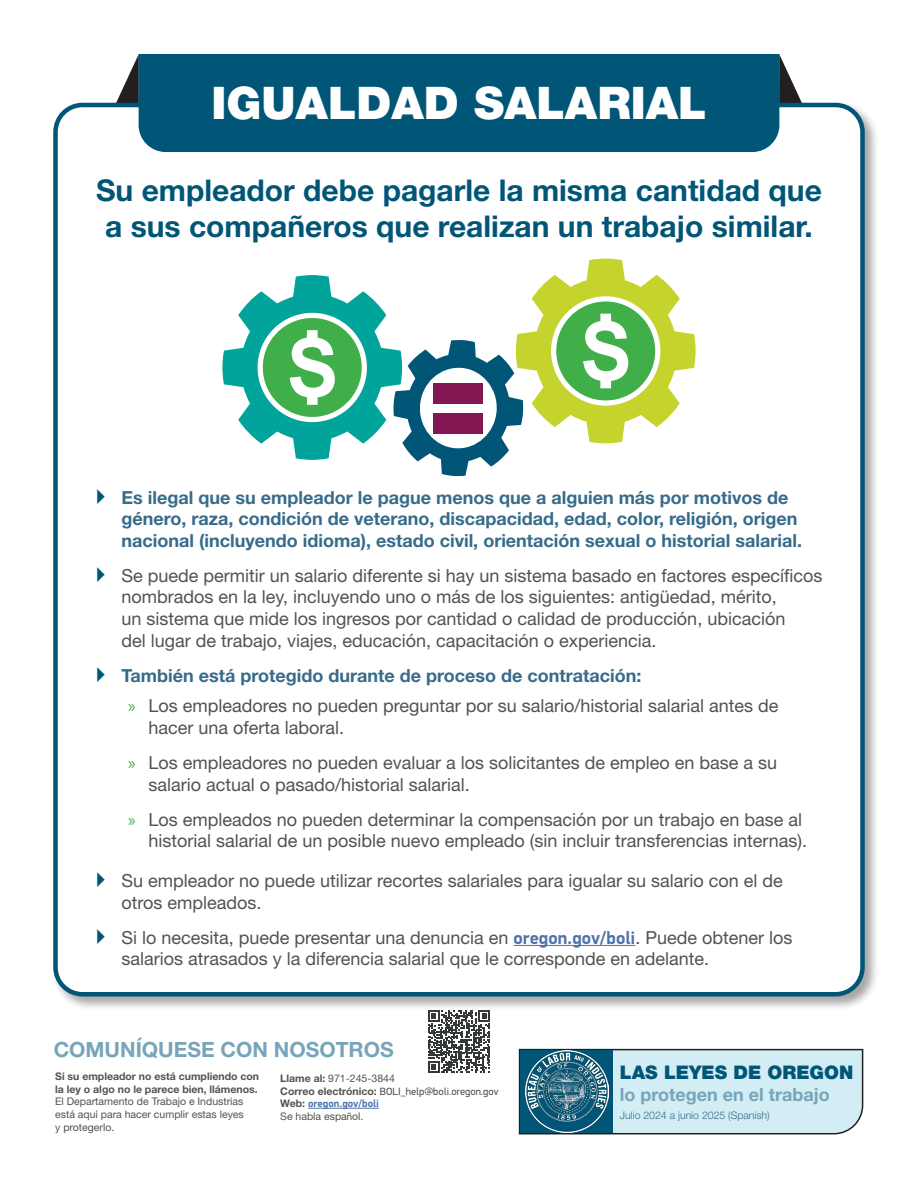
<style>
.page{position:relative;width:918px;height:1188px;background:#fff}
.page>*{position:absolute;margin:0;border:0;box-sizing:border-box;transform-origin:0 0}
.t1{font:900 45px "Helvetica Neue LT Std";color:#fff}
.Body{font:700 30px/36px "Helvetica Neue LT Std";color:#015677;text-align:center}
.Body-2{font:700 21px "Helvetica Neue LT Std";color:#78a4ba}
.t2{font:900 18.75px "Helvetica Neue LT Std";color:#015677}
.t3{font:18px/21.6px "Helvetica Neue LT Std";color:#52524e}
.t4{font:700 18px/21.6px "Helvetica Neue LT Std";color:#366b8a}
.t5{font:700 18px "Helvetica Neue LT Std";color:#78a4ba}
.Body-3{font:10.5px/12.6px "Helvetica Neue LT Std";color:#52524e}
.Body-4{font:700 10.5px/12.6px "Helvetica Neue LT Std";color:#52524e}
.t6{font:300 10.5px "Helvetica Neue LT Std";color:#366b8a}
.s1{font-family:"PF Din Display Pro";font-weight:500;font-size:21px;color:#015677}
.s2{font-family:"Myriad Pro";color:#40ae49}
.s3{font-family:"PF Din Display Pro";font-weight:700;color:#4d72ac}
.s4{font-weight:400}
.s5{font-family:"PF Din Display Pro";font-weight:400}
.s6{font-family:"PF Din Display Pro";color:#4d72ac}
.s7{font-weight:700}
</style>
<div class="page">
<svg style="left:117px;top:54px;width:22px;height:47px"></svg>
<svg style="left:779px;top:54px;width:22px;height:47px"></svg>
<div style="left:51px;top:101px;width:828px;height:910px;background:#231f20;opacity:.4"></div>
<div style="left:56px;top:105px;width:806px;height:889px;background:#fff;border-radius:27px"></div>
<div style="left:139px;top:54px;width:640px;height:98px;background:#015677"></div>
<hr style="left:514px;top:945px;width:121px;height:1px;background:#4d72ac">
<svg style="left:222px;top:259px;width:474px;height:217px"></svg>
<svg style="left:518px;top:1048px;width:346px;height:87px"></svg>
<div style="left:520px;top:1050px;width:93px;height:83px;background:#015677"></div>
<img style="left:525px;top:1050px;width:83px;height:83px">
<hr style="left:308px;top:1108px;width:71px;height:1px;background:#4d72ac">
<svg style="left:428px;top:1011px;width:62px;height:62px"></svg>
<p class="t1" style="left:211px;top:76px;width:497px">IGUALDAD SALARIAL</p>
<p class="Body" style="left:96px;top:171px;width:727px">Su empleador debe pagarle la misma cantidad que a sus compañeros que realizan un trabajo similar.</p>
<p class="t4" style="left:122px;top:486px;width:682px;text-indent:-27px"><span class="s1">▶</span> Es ilegal que su empleador le pague menos que a alguien más por motivos de género, raza, condición de veterano, discapacidad, edad, color, religión, origen nacional (incluyendo idioma), estado civil, orientación sexual o historial salarial.</p>
<p class="t3" style="left:122px;top:564px;width:703px;text-indent:-27px"><span class="s1">▶</span> Se puede permitir un salario diferente si hay un sistema basado en factores específicos nombrados en la ley, incluyendo uno o más de los siguientes: antigüedad, mérito,<br>un sistema que mide los ingresos por cantidad o calidad de producción, ubicación<br>del lugar de trabajo, viajes, educación, capacitación o experiencia.</p>
<p class="t4" style="left:94px;top:664px;width:548px"><span class="s1">▶</span> También está protegido durante de proceso de contratación:</p>
<p class="t3" style="left:148px;top:695px;width:632px;text-indent:-20px"><span class="s2">»</span> Los empleadores no pueden preguntar por su salario/historial salarial antes de hacer una oferta laboral.</p>
<p class="t3" style="left:148px;top:752px;width:630px;text-indent:-20px"><span class="s2">»</span> Los empleadores no pueden evaluar a los solicitantes de empleo en base a su salario actual o pasado/historial salarial.</p>
<p class="t3" style="left:128px;top:808px;width:680px;text-align:right"><span class="s2">»</span> Los empleados no pueden determinar la compensación por un trabajo en base al historial salarial de un posible nuevo empleado (sin incluir transferencias internas).</p>
<p class="t3" style="left:122px;top:869px;width:663px;text-indent:-27px"><span class="s1">▶</span> Su empleador no puede utilizar recortes salariales para igualar su salario con el de otros empleados.</p>
<p class="t3" style="left:122px;top:926px;width:672px;text-indent:-27px"><span class="s1">▶</span> Si lo necesita, puede presentar una denuncia en <span class="s3">oregon.gov/boli</span>. Puede obtener los salarios atrasados y la diferencia salarial que le corresponde en adelante.</p>
<p class="Body-2" style="left:54px;top:1036px;width:341px">COMUNÍQUESE CON NOSOTROS</p>
<p class="Body-4" style="left:280px;top:1072px;width:220px">Llame al: <span class="s4">971</span><span class="s5">-</span><span class="s4">245</span><span class="s5">-</span><span class="s4">3844<br></span>Correo electrónico: <span class="s5">BOLI_help@boli.oregon.gov<br></span>Web: <span class="s6">oregon.gov/boli<br></span><span class="s4">Se habla espa</span><span class="s5">ñ</span><span class="s4">ol.</span></p>
<p class="Body-3" style="left:55px;top:1070px;width:205px"><span class="s7">Si su empleador no está cumpliendo con la ley o algo no le parece bien, llámenos.<br></span>El Departamento de Trabajo e Industrias está aquí para hacer cumplir estas leyes<br>y protegerlo.</p>
<p class="t2" style="left:620px;top:1062px;width:235px">LAS LEYES DE OREGON</p>
<p class="t5" style="left:620px;top:1083px;width:211px">lo protegen en el trabajo</p>
<p class="t6" style="left:620px;top:1109px;width:151px">Julio 2024 a junio 2025 (Spanish)</p>
</div>
